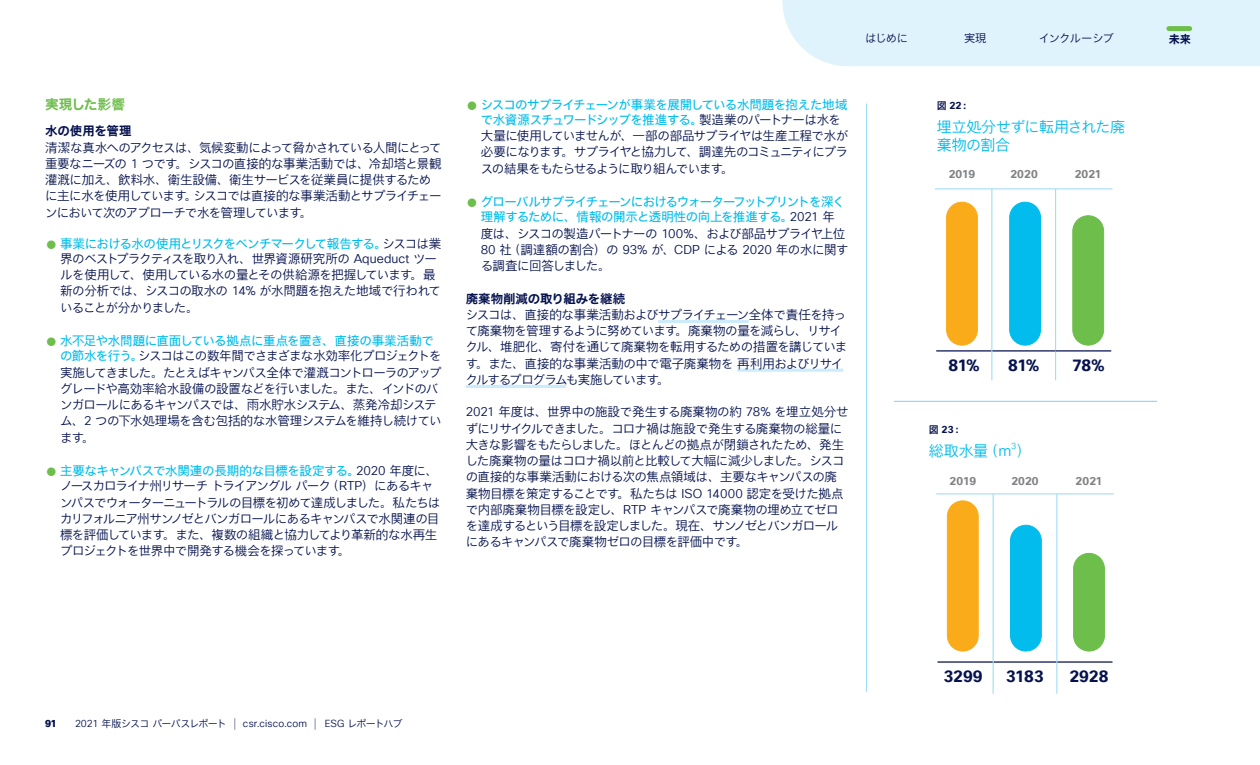
<style>
.page{position:relative;width:1260px;height:765px;background:#fff}
.page>*{position:absolute;margin:0;border:0;box-sizing:border-box;transform-origin:0 0}
.Paragraph_Style18{font:700 16.25px "Cisco Sans TT";letter-spacing:-.035em;color:#05124e}
.Paragraph_Style68{font:700 16.25px "Cisco Sans TT";color:#05124e}
.Paragraph_Style67{font:700 16.25px "Cisco Sans TT";color:#05124e}
.Paragraph_Style19{font:700 16.25px "Cisco Sans TT";color:#05124e}
.Paragraph_Style2{font:15px/17.5px "Cisco Sans JPN Light";letter-spacing:-.025em;color:#01bcec}
.Paragraph_Style2-2{font:13.75px "Cisco Sans JPN Bold";letter-spacing:-.01em;color:#6dbe4b}
.Paragraph_Style2-3{font:12.5px/16.2px "Cisco Sans JPN Light";letter-spacing:-.055em;color:#05124e}
.Paragraph_Style31{font:12.5px/16.2px "Cisco Sans JPN Light";letter-spacing:-.055em;color:#05124e}
.Bullet_List_Style1{font:12.5px/16.2px "Cisco Sans JPN Light";letter-spacing:-.09em;color:#05124e;text-align:justify}
.Bullet_List_Style4{font:12.5px/16.2px "Cisco Sans JPN Light";letter-spacing:-.05em;color:#05124e}
.Paragraph_Style2-4{font:12.5px/15px "Cisco Sans JPN Light";letter-spacing:-.075em;color:#05124e}
.Paragraph_Style2-5{font:12.5px/15px "Cisco Sans JPN Light";letter-spacing:-.085em;color:#05124e}
.Paragraph_Style31-2{font:12.5px/15px "Cisco Sans JPN";letter-spacing:-.025em;color:#01bcec}
.Bullet_List_Style4-2{font:12.5px/15px "Cisco Sans JPN";letter-spacing:-.065em;color:#01bcec;text-align:center}
.Bullet_List_Style1-2{font:12.5px/15px "Cisco Sans JPN";letter-spacing:-.055em;color:#01bcec}
.Paragraph_Style2-6{font:12.5px "Cisco Sans JPN Bold";letter-spacing:-.015em;color:#05124e}
.Paragraph_Style2-7{font:700 11.25px "Cisco Sans TT";letter-spacing:.01em;color:#808285}
.t1{font:11.25px "Cisco Sans JPN Light";letter-spacing:-.06em;color:#05124e}
.t2{font:11.25px "Cisco Sans JPN Bold";color:#05124e}
.Paragraph_Style2-8{font:10px "Cisco Sans TT Light";letter-spacing:.015em;color:#05124e}
.Paragraph_Style2-9{font:10px "Cisco Sans JPN Bold";color:#05124e}
.Paragraph_Style65{font:10px "Cisco Sans JPN Bold";color:#05124e}
.Paragraph_Style2-10{font:800 10px "Cisco Sans TT";color:#05124e}
.Paragraph_Style2-11{font:8.75px "Cisco Sans TT Light";color:#01bcec}
.s1{font-family:"Cisco Sans TT Light"}
.s2{font-size:15px;color:#6dbe4b}
.s3{font-family:"Cisco Sans JPN";color:#01bcec}
.s4{font-family:"Cisco Sans JPN Light";font-size:15px;color:#6dbe4b}
.s5{font-family:"Cisco Sans JPN Light";color:#05124e}
.s6{font-family:"Cisco Sans TT Light";color:#05124e}
.s7{font-family:"Cisco Sans TT";font-weight:700}
.s8{font-family:"Cisco Sans JPN Light"}
.s9{font-family:"Cisco Sans TT";font-weight:100;font-size:12.5px}
</style>
<div class="page">
<div style="left:783px;top:0;width:477px;height:66px;background:#dff3fc"></div>
<div style="left:1169px;top:26px;width:21px;height:5px;background:#6dbe4b"></div>
<hr style="left:866px;top:103px;width:1px;height:589px;background:#97daf5">
<hr style="left:936px;top:494px;width:57px;height:1px;background:#97daf5">
<hr style="left:1057px;top:494px;width:57px;height:1px;background:#97daf5">
<svg style="left:937px;top:494px;width:176px;height:200px"></svg>
<svg style="left:935px;top:189px;width:177px;height:192px"></svg>
<hr style="left:658px;top:320px;width:91px;height:3px;background:#ccecfb">
<hr style="left:737px;top:369px;width:106px;height:3px;background:#ccecfb">
<hr style="left:466px;top:385px;width:100px;height:3px;background:#ccecfb">
<hr style="left:894px;top:401px;width:263px;height:1px;background:#97daf5">
<p class="Paragraph_Style2-2" style="left:45px;top:95px;width:82px">実現した影響</p>
<p class="Paragraph_Style2-6" style="left:45px;top:123px;width:88px">水の使用を管理</p>
<p class="Paragraph_Style2-3" style="left:45px;top:140px;width:398px">清潔な真水へのアクセスは、気候変動によって脅かされている人間にとって重要なニーズの <span class="s1">1</span> つです。シスコの直接的な事業活動では、冷却塔と景観灌漑に加え、飲料水、衛生設備、衛生サービスを従業員に提供するために主に水を使用しています。シスコでは直接的な事業活動とサプライチェーンにおいて次のアプローチで水を管理しています。</p>
<p class="Paragraph_Style2-4" style="left:60px;top:237px;width:383px;text-indent:-15px"><span class="s2">●</span> <span class="s3">事業における水の使用とリスクをベンチマークして報告する。</span>シスコは業界のベストプラクティスを取り入れ、世界資源研究所の <span class="s1">Aqueduct</span> ツー</p>
<p class="Paragraph_Style2-3" style="left:60px;top:267px;width:383px">ルを使用して、使用している水の量とその供給源を把握しています。最新の分析では、シスコの取水の <span class="s1">14%</span> が水問題を抱えた地域で行われていることが分かりました。</p>
<p class="Paragraph_Style31-2" style="left:60px;top:333px;width:383px;text-indent:-15px"><span class="s4">●</span> 水不足や水問題に直面している拠点に重点を置き、直接の事業活動での節水を行う。<span class="s5">シスコはこの数年間でさまざまな水効率化プロジェクトを</span></p>
<p class="Paragraph_Style31" style="left:60px;top:365px;width:383px">実施してきました。たとえばキャンパス全体で灌漑コントローラのアップグレードや高効率給水設備の設置などを行いました。また、インドのバンガロールにあるキャンパスでは、雨水貯水システム、蒸発冷却システム、<span class="s1">2</span> つの下水処理場を含む包括的な水管理システムを維持し続けています。</p>
<p class="Paragraph_Style2-5" style="left:60px;top:464px;width:380px;text-indent:-15px"><span class="s2">●</span> <span class="s3">主要なキャンパスで水関連の長期的な目標を設定する。</span><span class="s1">2020</span> 年度に、ノースカロライナ州リサーチトライアングルパーク（<span class="s1">RTP</span>）にあるキャ</p>
<p class="Paragraph_Style2-3" style="left:60px;top:495px;width:382px">ンパスでウォーターニュートラルの目標を初めて達成しました。私たちはカリフォルニア州サンノゼとバンガロールにあるキャンパスで水関連の目標を評価しています。また、複数の組織と協力してより革新的な水再生プロジェクトを世界中で開発する機会を探っています。</p>
<p class="t1" style="left:865px;top:31px;width:44px">はじめに</p>
<p class="t1" style="left:964px;top:31px;width:24px">実現</p>
<p class="t1" style="left:1039px;top:31px;width:77px">インクルーシブ</p>
<p class="t2" style="left:1169px;top:31px;width:24px">未来</p>
<p class="Bullet_List_Style1-2" style="left:481px;top:97px;width:368px;text-indent:-15px"><span class="s4">●</span> シスコのサプライチェーンが事業を展開している水問題を抱えた地域で水資源スチュワードシップを推進する。<span class="s5">製造業のパートナーは水を</span></p>
<p class="Bullet_List_Style1" style="left:481px;top:129px;width:369px">大量に使用していませんが、一部の部品サプライヤは生産工程で水が必要になります。サプライヤと協力して、調達先のコミュニティにプラスの結果をもたらせるように取り組んでいます。</p>
<p class="Bullet_List_Style4-2" style="left:466px;top:195px;width:381px"><span class="s4">●</span> グローバルサプライチェーンにおけるウォーターフットプリントを深く理解するために、情報の開示と透明性の向上を推進する。<span class="s6">2021</span> <span class="s5">年</span></p>
<p class="Bullet_List_Style4" style="left:481px;top:226px;width:369px">度は、シスコの製造パートナーの <span class="s1">100%</span>、および部品サプライヤ上位<br><span class="s1">80</span> 社（調達額の割合）の <span class="s1">93%</span> が、<span class="s1">CDP</span> による <span class="s1">2020</span> 年の水に関する調査に回答しました。</p>
<p class="Paragraph_Style2-6" style="left:466px;top:290px;width:161px">廃棄物削減の取り組みを継続</p>
<p class="Paragraph_Style2-3" style="left:466px;top:307px;width:383px">シスコは、直接的な事業活動およびサプライチェーン全体で責任を持って廃棄物を管理するように努めています。廃棄物の量を減らし、リサイクル、堆肥化、寄付を通じて廃棄物を転用するための措置を講じています。また、直接的な事業活動の中で電子廃棄物を再利用およびリサイクルするプログラムも実施しています。</p>
<p class="Paragraph_Style2-3" style="left:466px;top:405px;width:384px"><span class="s1">2021</span> 年度は、世界中の施設で発生する廃棄物の約 <span class="s1">78%</span> を埋立処分せずにリサイクルできました。コロナ禍は施設で発生する廃棄物の総量に大きな影響をもたらしました。ほとんどの拠点が閉鎖されたため、発生した廃棄物の量はコロナ禍以前と比較して大幅に減少しました。シスコの直接的な事業活動における次の焦点領域は、主要なキャンパスの廃棄物目標を策定することです。私たちは <span class="s1">ISO 14000</span> 認定を受けた拠点で内部廃棄物目標を設定し、<span class="s1">RTP</span> キャンパスで廃棄物の埋め立てゼロを達成するという目標を設定しました。現在、サンノゼとバンガロールにあるキャンパスで廃棄物ゼロの目標を評価中です。</p>
<p class="Paragraph_Style2-9" style="left:937px;top:99px;width:35px">図 <span class="s7">22</span>：</p>
<p class="Paragraph_Style2" style="left:937px;top:119px;width:190px">埋立処分せずに転用された廃棄物の割合</p>
<p class="Paragraph_Style2-7" style="left:949px;top:167px;width:28px">2019</p>
<p class="Paragraph_Style2-7" style="left:1010px;top:167px;width:29px">2020</p>
<p class="Paragraph_Style2-7" style="left:1075px;top:167px;width:29px">2021</p>
<p class="Paragraph_Style18" style="left:949px;top:355px;width:32px">81%</p>
<p class="Paragraph_Style18" style="left:1008px;top:355px;width:32px">81%</p>
<p class="Paragraph_Style19" style="left:1072px;top:355px;width:34px">78%</p>
<p class="Paragraph_Style65" style="left:929px;top:423px;width:35px">図 <span class="s7">23</span>：</p>
<p class="Paragraph_Style2" style="left:929px;top:443px;width:104px">総取水量（<span class="s1">m</span> ）</p>
<p class="Paragraph_Style2-11" style="left:1011px;top:440px;width:7px">3</p>
<p class="Paragraph_Style2-7" style="left:950px;top:474px;width:28px">2019</p>
<p class="Paragraph_Style2-7" style="left:1011px;top:474px;width:29px">2020</p>
<p class="Paragraph_Style2-7" style="left:1076px;top:474px;width:29px">2021</p>
<p class="Paragraph_Style2-10" style="left:45px;top:717px;width:13px">91</p>
<p class="Paragraph_Style2-8" style="left:75px;top:717px;width:329px">2021 <span class="s8">年版シスコパーパスレポート</span> <span class="s9">|</span> csr.cisco.com <span class="s9">|</span> ESG <span class="s8">レポートハブ</span></p>
<p class="Paragraph_Style68" style="left:944px;top:666px;width:40px">3299</p>
<p class="Paragraph_Style18" style="left:1006px;top:666px;width:39px">3183</p>
<p class="Paragraph_Style67" style="left:1070px;top:666px;width:40px">2928</p>
</div>
